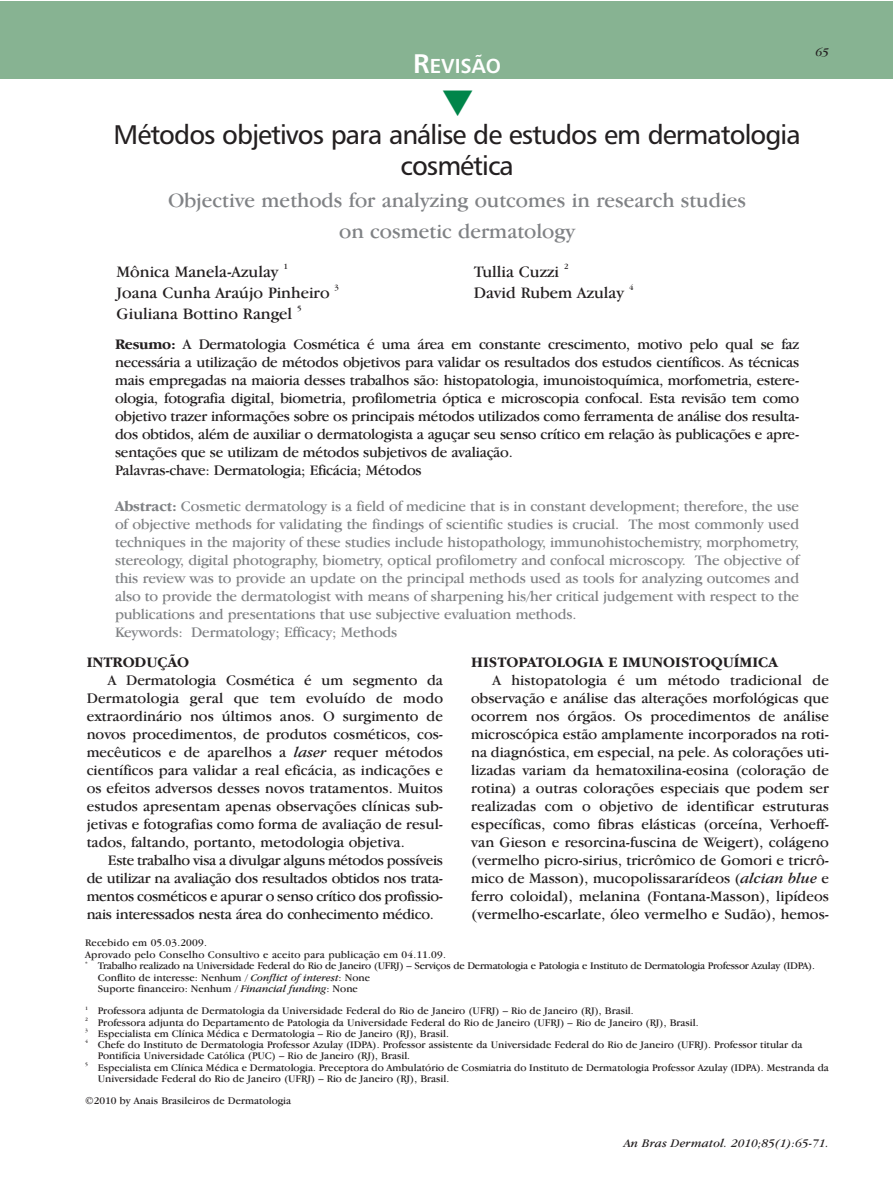
<style>
.page{position:relative;width:893px;height:1191px;background:#fff}
.page>*{position:absolute;margin:0;border:0;box-sizing:border-box;transform-origin:0 0}
.t1{font:27px/31.5px "Humanist 777 BT Roman B";letter-spacing:-.035em;color:#231f20;text-align:center}
.t2{font:21px/31.5px "Garamond IT Cby BT";color:#808285;text-align:center}
.t3{font:20.25px "Humanist 777 BT Bold B";color:#fff}
.t4{font:16.5px "Garamond IT Cby BT";color:#231f20}
.t5{font:15px/18px "Garamond IT Cby BT";letter-spacing:-.015em;color:#231f20;text-align:justify}
.t6{font:15px/18px "Garamond IT Cby BT";letter-spacing:-.01em;color:#808285}
.t7{font:700 15px "Garamond IT Cby BT";color:#231f20}
.t8{font:italic 12px "Garamond IT Cby BT";letter-spacing:.015em;color:#231f20}
.t9{font:10.5px/11.2px "Garamond IT Cby BT";color:#231f20}
.t10{font:10.5px/11.2px "Garamond IT Cby BT";letter-spacing:-.02em;color:#231f20}
.t11{font:8.25px "Garamond IT Cby BT";color:#231f20}
.t12{font:5.25px "Garamond IT Cby BT";color:#231f20}
.s1{font-size:27px}
.s2{font-weight:700}
.s3{font-style:italic}
</style>
<div class="page">
<div style="left:0;top:1px;width:893px;height:77px;background:#87b392"></div>
<h3 class="t3" style="left:413px;top:58px;width:89px"><span class="s1">R</span>EVISÃO</h3>
<p class="t8" style="left:816px;top:48px;width:15px">65</p>
<h1 class="t1" style="left:114px;top:121px;width:688px">Métodos objetivos para análise de estudos em dermatologia cosmética</h1>
<h2 class="t2" style="left:168px;top:186px;width:580px">Objective methods for analyzing outcomes in research studies on cosmetic dermatology</h2>
<p class="t4" style="left:117px;top:265px;width:163px">Mônica Manela-Azulay</p>
<p class="t11" style="left:283px;top:263px;width:6px">1</p>
<p class="t4" style="left:474px;top:265px;width:87px">Tullia Cuzzi</p>
<p class="t11" style="left:564px;top:263px;width:6px">2</p>
<p class="t4" style="left:117px;top:286px;width:215px">Joana Cunha Araújo Pinheiro</p>
<p class="t11" style="left:335px;top:284px;width:6px">3</p>
<p class="t4" style="left:474px;top:286px;width:152px">David Rubem Azulay</p>
<p class="t11" style="left:629px;top:284px;width:6px">4</p>
<p class="t4" style="left:117px;top:307px;width:177px">Giuliana Bottino Rangel</p>
<p class="t11" style="left:297px;top:305px;width:6px">5</p>
<p class="t5" style="left:115px;top:336px;width:686px;text-align:left"><span class="s2">Resumo:</span> A Dermatologia Cosmética é uma área em constante crescimento, motivo pelo qual se faz necessária a utilização de métodos objetivos para validar os resultados dos estudos científicos. As técnicas mais empregadas na maioria desses trabalhos são: histopatologia, imunoistoquímica, morfometria, estere&shy;ologia, fotografia digital, biometria, profilometria óptica e microscopia confocal. Esta revisão tem como objetivo trazer informações sobre os principais métodos utilizados como ferramenta de análise dos resulta&shy;dos obtidos, além de auxiliar o dermatologista a aguçar seu senso crítico em relação às publicações e apre&shy;sentações que se utilizam de métodos subjetivos de avaliação.<br>Palavras-chave: Dermatologia; Eficácia; Métodos</p>
<p class="t6" style="left:115px;top:498px;width:686px"><span class="s2">Abstract:</span> Cosmetic dermatology is a field of medicine that is in constant development; therefore, the use of objective methods for validating the findings of scientific studies is crucial. The most commonly used techniques in the majority of these studies include histopathology, immunohistochemistry, morphometry, stereology, digital photography, biometry, optical profilometry and confocal microscopy. The objective of this review was to provide an update on the principal methods used as tools for analyzing outcomes and also to provide the dermatologist with means of sharpening his/her critical judgement with respect to the publications and presentations that use subjective evaluation methods.<br>Keywords: Dermatology; Efficacy; Methods</p>
<p class="t7" style="left:87px;top:657px;width:104px">INTRODUÇÃO</p>
<p class="t5" style="left:87px;top:672px;width:358px;text-indent:21px">A Dermatologia Cosmética é um segmento da Dermatologia geral que tem evoluído de modo extraordinário nos últimos anos. O surgimento de novos procedimentos, de produtos cosméticos, cos&shy;mecêuticos e de aparelhos a <span class="s3">laser</span> requer métodos científicos para validar a real eficácia, as indicações e os efeitos adversos desses novos tratamentos. Muitos estudos apresentam apenas observações clínicas sub&shy;jetivas e fotografias como forma de avaliação de resul&shy;tados, faltando, portanto, metodologia objetiva.</p>
<p class="t5" style="left:87px;top:852px;width:358px;text-indent:21px">Este trabalho visa a divulgar alguns métodos possíveis de utilizar na avaliação dos resultados obtidos nos trata&shy;mentos cosméticos e apurar o senso crítico dos profissio&shy;nais interessados nesta área do conhecimento médico.</p>
<p class="t7" style="left:471px;top:657px;width:308px">HISTOPATOLOGIA E IMUNOISTOQUÍMICA</p>
<p class="t5" style="left:471px;top:672px;width:359px;text-indent:21px">A histopatologia é um método tradicional de observação e análise das alterações morfológicas que ocorrem nos órgãos. Os procedimentos de análise microscópica estão amplamente incorporados na roti&shy;na diagnóstica, em especial, na pele. As colorações uti&shy;lizadas variam da hematoxilina-eosina (coloração de rotina) a outras colorações especiais que podem ser realizadas com o objetivo de identificar estruturas específicas, como fibras elásticas (orceína, Verhoeff&shy;van Gieson e resorcina-fuscina de Weigert), colágeno (vermelho picro-sirius, tricrômico de Gomori e tricrô&shy;mico de Masson), mucopolissararídeos (<span class="s3">alcian blue</span> e ferro coloidal), melanina (Fontana-Masson), lipídeos (vermelho-escarlate, óleo vermelho e Sudão), hemos-</p>
<p class="t9" style="left:85px;top:936px;width:362px;line-height:12.6px">Recebido em 05.03.2009.<br>Aprovado pelo Conselho Consultivo e aceito para publicação em 04.11.09.</p>
<p class="t12" style="left:85px;top:961px;width:4px">*</p>
<p class="t10" style="left:98px;top:961px;width:719px">Trabalho realizado na Universidade Federal do Rio de Janeiro (UFRJ) – Serviços de Dermatologia e Patologia e Instituto de Dermatologia Professor Azulay (IDPA).<br>Conflito de interesse: Nenhum / <span class="s3">Conflict of interest</span>: None<br>Suporte financeiro: Nenhum / <span class="s3">Financial funding</span>: None</p>
<p class="t12" style="left:85px;top:1006px;width:4px">1</p>
<p class="t9" style="left:98px;top:1006px;width:537px">Professora adjunta de Dermatologia da Universidade Federal do Rio de Janeiro (UFRJ) – Rio de Janeiro (RJ), Brasil.</p>
<p class="t12" style="left:85px;top:1017px;width:4px">2</p>
<p class="t9" style="left:98px;top:1017px;width:602px">Professora adjunta do Departamento de Patologia da Universidade Federal do Rio de Janeiro (UFRJ) – Rio de Janeiro (RJ), Brasil.</p>
<p class="t12" style="left:85px;top:1028px;width:4px">3</p>
<p class="t9" style="left:98px;top:1028px;width:353px">Especialista em Clínica Médica e Dermatologia – Rio de Janeiro (RJ), Brasil.</p>
<p class="t12" style="left:85px;top:1039px;width:4px">4</p>
<p class="t9" style="left:98px;top:1040px;width:706px">Chefe do Instituto de Dermatologia Professor Azulay (IDPA). Professor assistente da Universidade Federal do Rio de Janeiro (UFRJ). Professor titular da<br>Pontifícia Universidade Católica (PUC) – Rio de Janeiro (RJ), Brasil.</p>
<p class="t12" style="left:85px;top:1062px;width:4px">5</p>
<p class="t9" style="left:98px;top:1062px;width:733px">Especialista em Clínica Médica e Dermatologia. Preceptora do Ambulatório de Cosmiatria do Instituto de Dermatologia Professor Azulay (IDPA). Mestranda da<br>Universidade Federal do Rio de Janeiro (UFRJ) – Rio de Janeiro (RJ), Brasil.</p>
<p class="t9" style="left:85px;top:1096px;width:208px">©2010 by Anais Brasileiros de Dermatologia</p>
<p class="t8" style="left:624px;top:1138px;width:207px">An Bras Dermatol. 2010;85(1):65-71.</p>
</div>
